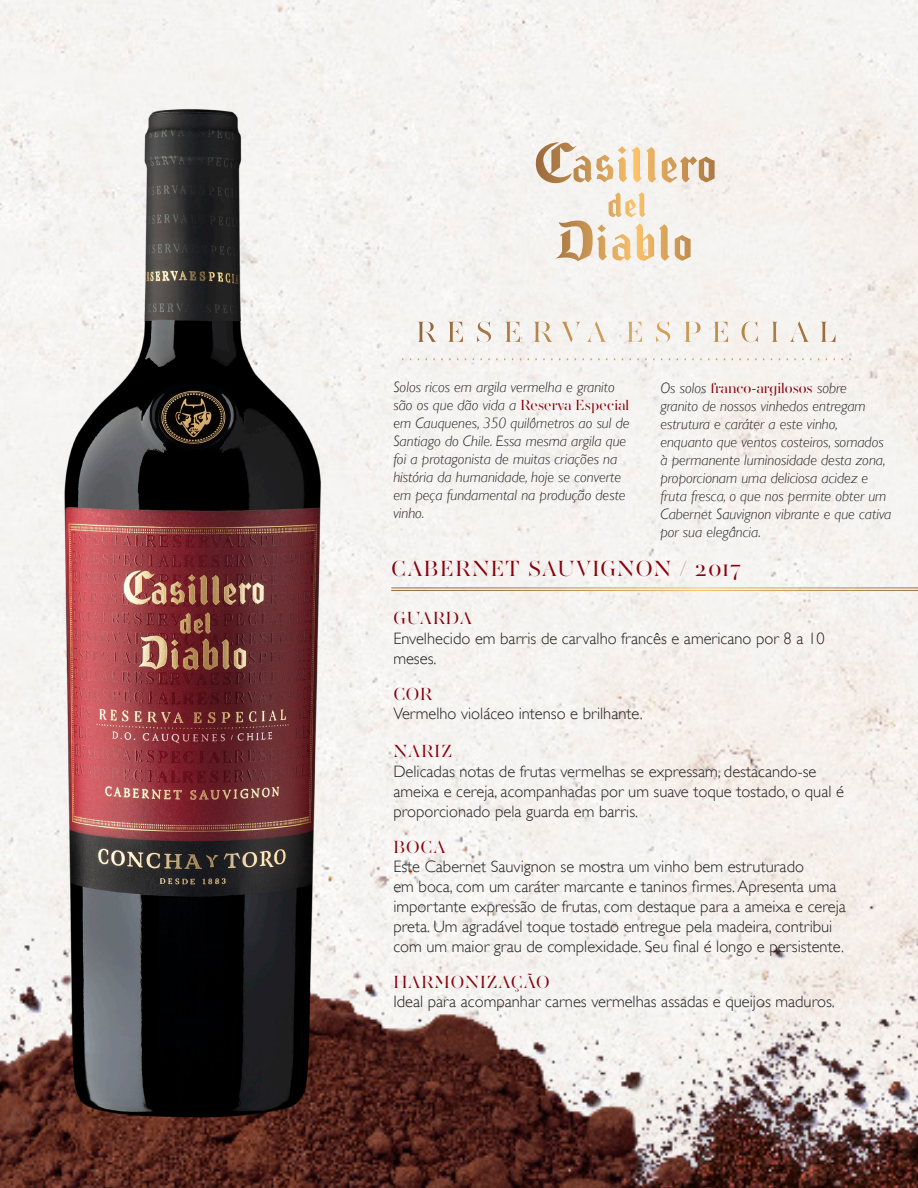
<style>
.page{position:relative;width:918px;height:1188px;background:#fff}
.page>*{position:absolute;margin:0;border:0;box-sizing:border-box;transform-origin:0 0}
.t1{font:300 22.5px "AW Conqueror Didot";letter-spacing:.05em;color:#86010d}
.t2{font:300 18px "AW Conqueror Didot";letter-spacing:.05em;color:#86010d}
.t3{font:300 16.5px/19.8px "Gill Sans";color:#231f20}
.t4{font:italic 300 15px/18px "Gill Sans";color:#231f20}
.t5{font:300 15px "AW Conqueror Didot";color:#86010d}
.s1{font-family:"AW Conqueror Didot";font-style:normal;color:#86010d}
.s2{font-family:"Gill Sans";font-style:italic;color:#231f20}
</style>
<div class="page">
<img style="left:0;top:0;width:918px;height:1188px">
<hr style="left:391px;top:588px;width:527px;height:1px;background:#fff">
<hr style="left:391px;top:590px;width:527px;height:1px;background:#fff">
<svg style="left:662px;top:156px;width:53px;height:27px"></svg>
<svg style="left:535px;top:142px;width:121px;height:43px"></svg>
<svg style="left:555px;top:192px;width:136px;height:69px"></svg>
<svg style="left:417px;top:322px;width:20px;height:20px"></svg>
<svg style="left:448px;top:322px;width:15px;height:20px"></svg>
<svg style="left:477px;top:321px;width:14px;height:21px"></svg>
<svg style="left:505px;top:322px;width:15px;height:20px"></svg>
<svg style="left:533px;top:322px;width:20px;height:20px"></svg>
<svg style="left:561px;top:321px;width:45px;height:21px"></svg>
<svg style="left:627px;top:322px;width:15px;height:20px"></svg>
<svg style="left:656px;top:321px;width:14px;height:21px"></svg>
<svg style="left:684px;top:322px;width:17px;height:20px"></svg>
<svg style="left:713px;top:322px;width:15px;height:20px"></svg>
<svg style="left:742px;top:321px;width:16px;height:21px"></svg>
<svg style="left:771px;top:322px;width:7px;height:20px"></svg>
<svg style="left:789px;top:321px;width:20px;height:21px"></svg>
<svg style="left:820px;top:322px;width:16px;height:20px"></svg>
<img style="left:30px;top:79px;width:327px;height:1061px">
<p class="t4" style="left:393px;top:378px;width:223px">Solos ricos em argila vermelha e granito</p>
<p class="t4" style="left:393px;top:396px;width:238px">são os que dão vida a <span class="s1">Reserva Especial </span>em Cauquenes, 350 quilômetros ao sul de Santiago do Chile. Essa mesma argila que foi a protagonista de muitas criações na história da humanidade, hoje se converte em peça fundamental na produção deste vinho.</p>
<p class="t5" style="left:660px;top:377px;width:188px"><span class="s2">Os solos</span> franco-argilosos <span class="s2">sobre</span></p>
<p class="t4" style="left:660px;top:397px;width:207px">granito de nossos vinhedos entregam</p>
<p class="t4" style="left:660px;top:415px;width:179px">estrutura e caráter a este vinho,</p>
<p class="t4" style="left:660px;top:433px;width:233px">enquanto que ventos costeiros, somados à permanente luminosidade desta zona, proporcionam uma deliciosa acidez e fruta fresca, o que nos permite obter um Cabernet Sauvignon vibrante e que cativa por sua elegância.</p>
<p class="t1" style="left:391px;top:551px;width:352px">CABERNET SAUVIGNON / 2017</p>
<p class="t2" style="left:393px;top:604px;width:80px">GUARDA</p>
<p class="t3" style="left:393px;top:628px;width:433px">Envelhecido em barris de carvalho francês e americano por 8 a 10 meses.</p>
<p class="t2" style="left:393px;top:680px;width:41px">COR</p>
<p class="t3" style="left:393px;top:703px;width:251px">Vermelho violáceo intenso e brilhante.</p>
<p class="t2" style="left:393px;top:738px;width:60px">NARIZ</p>
<p class="t3" style="left:393px;top:761px;width:452px">Delicadas notas de frutas vermelhas se expressam, destacando-se ameixa e cereja, acompanhadas por um suave toque tostado, o qual é proporcionado pela guarda em barris.</p>
<p class="t2" style="left:393px;top:833px;width:54px">BOCA</p>
<p class="t3" style="left:393px;top:856px;width:412px">Este Cabernet Sauvignon se mostra um vinho bem estruturado</p>
<p class="t3" style="left:393px;top:876px;width:445px">em boca, com um caráter marcante e taninos firmes. Apresenta uma</p>
<p class="t3" style="left:393px;top:896px;width:454px">importante expressão de frutas, com destaque para a ameixa e cereja preta. Um agradável toque tostado entregue pela madeira, contribui com um maior grau de complexidade. Seu final é longo e persistente.</p>
<p class="t2" style="left:393px;top:968px;width:158px">HARMONIZAÇÃO</p>
<p class="t3" style="left:393px;top:991px;width:443px">Ideal para acompanhar carnes vermelhas assadas e queijos maduros.</p>
</div>
